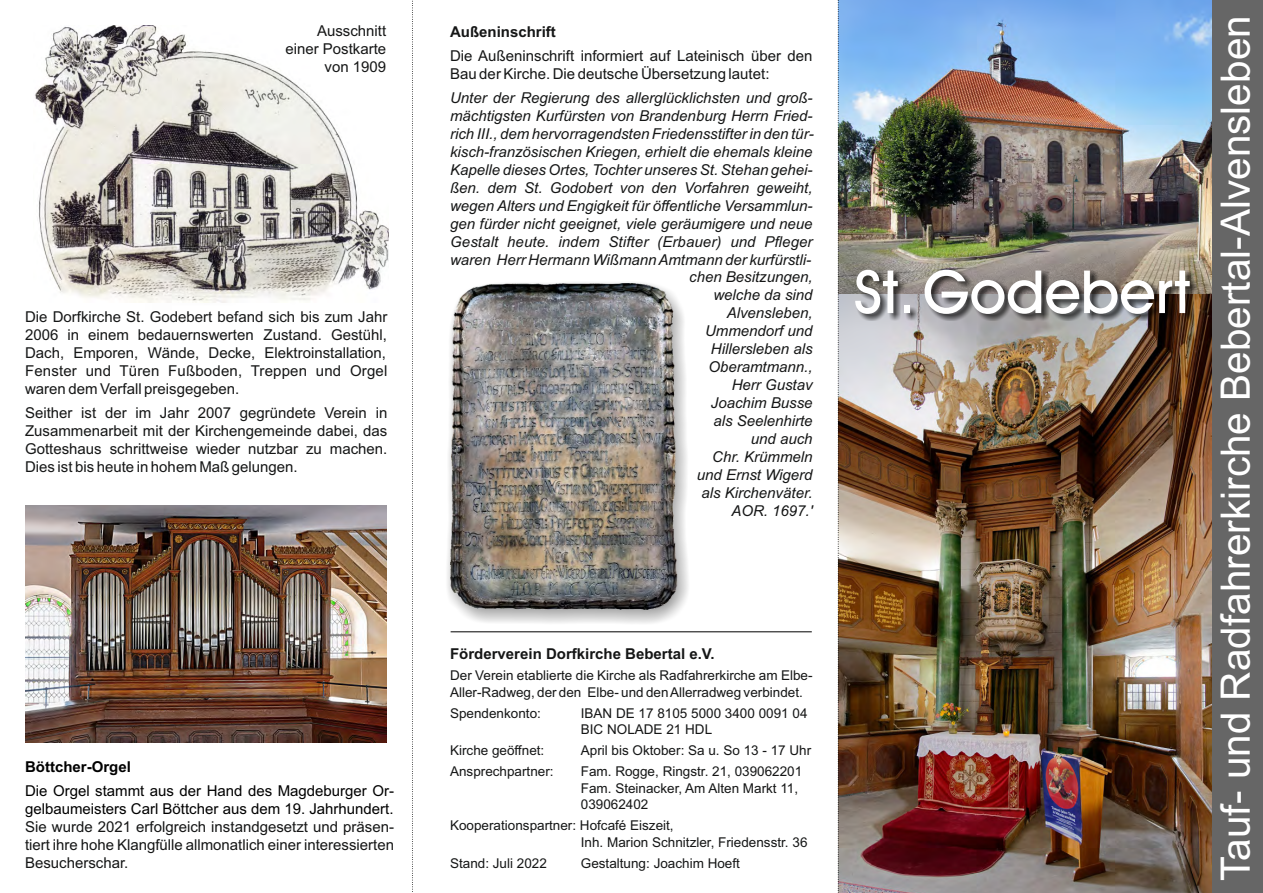
<style>
.page{position:relative;width:1263px;height:893px;background:#fff}
.page>*{position:absolute;margin:0;border:0;box-sizing:border-box;transform-origin:0 0}
.t1{font:500 59.7px "Avant Garde IT Cby BT";color:#fff}
.t2{font:40.5px "Arial";color:#fff}
.t3{font:italic 15px/18px "Arial";color:#151616;text-align:right}
.t4{font:15px/18px "Arial";color:#151616;text-align:justify}
.t5{font:15px/18px "Arial";color:#000}
.t6{font:700 15px "Arial";color:#151616}
.t7{font:700 15px "Arial";color:#000}
.t8{font:13.5px/16.5px "Arial";color:#151616}
</style>
<div class="page">
<div style="left:1188px;top:0;width:75px;height:893px;background:#666"></div>
<img style="left:35px;top:25px;width:353px;height:278px">
<img style="left:839px;top:0;width:373px;height:893px">
<div style="left:856px;top:270px;width:341px;height:51px;background:#000;opacity:.69"></div>
<svg style="left:412px;top:0;width:1px;height:892px"></svg>
<svg style="left:838px;top:0;width:1px;height:893px"></svg>
<img style="left:25px;top:505px;width:361px;height:237px">
<div style="left:445px;top:281px;width:248px;height:345px;background:#000;opacity:.39"></div>
<img style="left:450px;top:283px;width:230px;height:327px">
<hr style="left:451px;top:631px;width:361px;height:1px;background:#000">
<p class="t4" style="left:285px;top:23px;width:102px;text-align:right">Ausschnitt einer Postkarte von 1909</p>
<p class="t4" style="left:25px;top:309px;width:364px">Die Dorfkirche St. Godebert befand sich bis zum Jahr 2006 in einem bedauernswerten Zustand. Gestühl, Dach, Emporen, Wände, Decke, Elektroinstallation, Fenster und Türen Fußboden, Treppen und Orgel waren dem Verfall preisgegeben.</p>
<p class="t4" style="left:25px;top:405px;width:364px">Seither ist der im Jahr 2007 gegründete Verein in Zusammenarbeit mit der Kirchengemeinde dabei, das Gotteshaus schrittweise wieder nutzbar zu machen.<br>Dies ist bis heute in hohem Maß gelungen.</p>
<p class="t7" style="left:25px;top:761px;width:107px">Böttcher-Orgel</p>
<p class="t5" style="left:25px;top:783px;width:370px">Die Orgel stammt aus der Hand des Magdeburger Or&shy;gelbaumeisters Carl Böttcher aus dem 19. Jahrhundert.</p>
<p class="t4" style="left:25px;top:819px;width:370px">Sie wurde 2021 erfolgreich instandgesetzt und präsen&shy;tiert ihre hohe Klangfülle allmonatlich einer interessierten Besucherschar.</p>
<p class="t6" style="left:450px;top:26px;width:107px">Außeninschrift</p>
<p class="t4" style="left:450px;top:48px;width:364px">Die Außeninschrift informiert auf Lateinisch über den<br>Bau der Kirche. Die deutsche Übersetzung lautet:</p>
<p class="t3" style="left:450px;top:90px;width:365px">Unter der Regierung des allerglücklichsten und groß&shy;mächtigsten Kurfürsten von Brandenburg Herrn Fried&shy;rich III., dem hervorragendsten Friedensstifter in den tür&shy;kisch-französischen Kriegen, erhielt die ehemals kleine<br>Kapelle dieses Ortes, Tochter unseres St. Stehan gehei&shy;ßen. dem St. Godobert von den Vorfahren geweiht, wegen Alters und Engigkeit für öffentliche Versammlun&shy;gen fürder nicht geeignet, viele geräumigere und neue<br>Gestalt heute. indem Stifter (Erbauer) und Pfleger waren Herr Hermann Wißmann Amtmann der kurfürstli&shy;chen Besitzungen,<br>welche da sind<br>Alvensleben,<br>Ummendorf und<br>Hillersleben als<br>Oberamtmann.,<br>Herr Gustav<br>Joachim Busse<br>als Seelenhirte<br>und auch<br>Chr. Krümmeln<br>und Ernst Wigerd<br>als Kirchenväter.<br>AOR. 1697.'</p>
<p class="t6" style="left:450px;top:648px;width:266px">Förderverein Dorfkirche Bebertal e.V.</p>
<p class="t8" style="left:450px;top:669px;width:364px">Der Verein etablierte die Kirche als Radfahrerkirche am Elbe-<br>Aller-Radweg, der den Elbe- und den Allerradweg verbindet.</p>
<p class="t8" style="left:450px;top:706px;width:92px">Spendenkonto:</p>
<p class="t8" style="left:581px;top:706px;width:228px">IBAN DE 17 8105 5000 3400 0091 04<br>BIC NOLADE 21 HDL</p>
<p class="t8" style="left:450px;top:744px;width:96px">Kirche geöffnet:</p>
<p class="t8" style="left:581px;top:744px;width:232px">April bis Oktober: Sa u. So 13 - 17 Uhr</p>
<p class="t8" style="left:450px;top:765px;width:105px">Ansprechpartner:</p>
<p class="t8" style="left:581px;top:765px;width:223px">Fam. Rogge, Ringstr. 21, 039062201<br>Fam. Steinacker, Am Alten Markt 11,<br>039062402</p>
<p class="t8" style="left:581px;top:819px;width:228px;text-indent:-131px">Kooperationspartner: Hofcafé Eiszeit,<br>Inh. Marion Schnitzler, Friedensstr. 36</p>
<p class="t8" style="left:450px;top:856px;width:98px">Stand: Juli 2022</p>
<p class="t8" style="left:581px;top:856px;width:161px">Gestaltung: Joachim Hoeft</p>
<h1 class="t1" style="left:854px;top:268px;width:338px">St.Godebert</h1>
<h2 class="t2" style="left:1220px;top:881px;width:867px;rotate:-90deg">Tauf- und Radfahrerkirche Bebertal-Alvensleben</h2>
</div>
